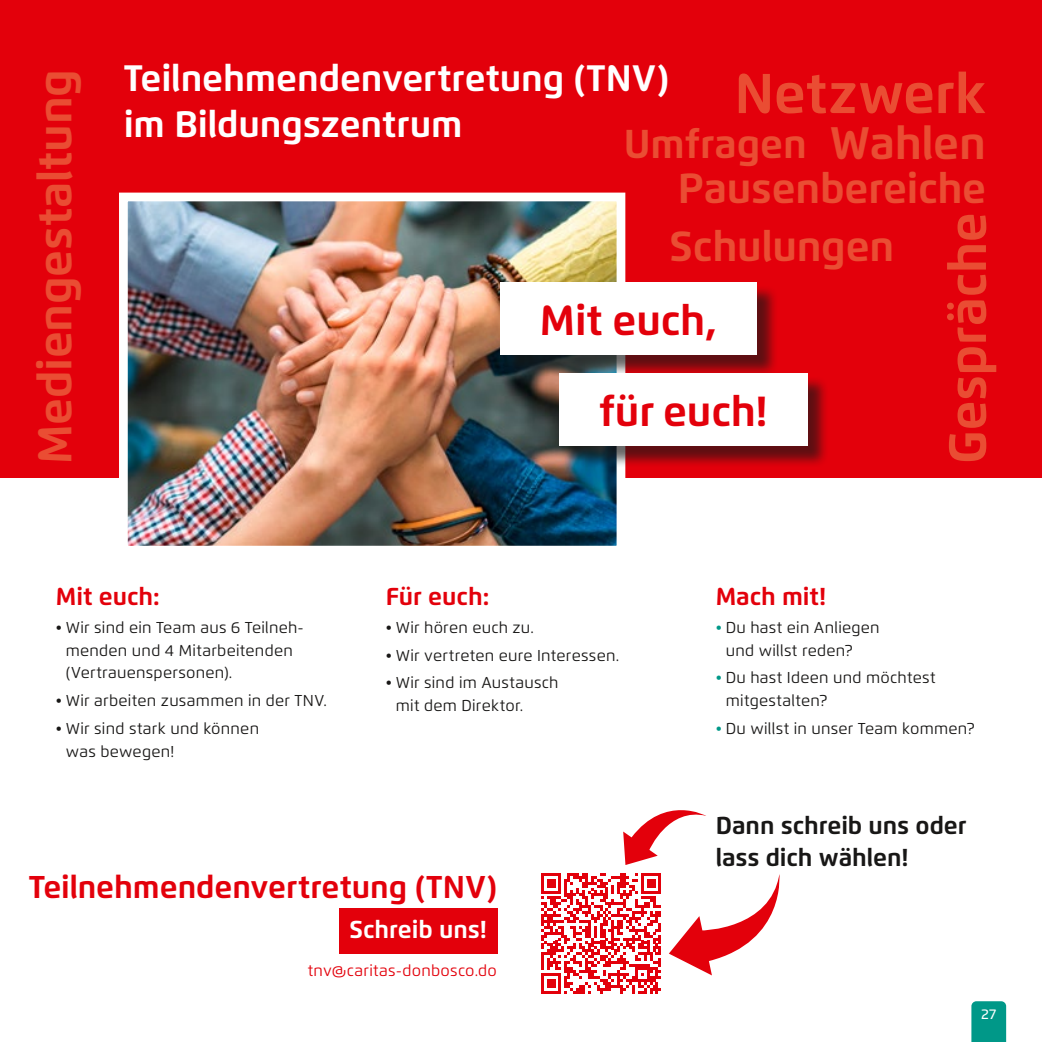
<style>
.page{position:relative;width:1042px;height:1042px;background:#fff}
.page>*{position:absolute;margin:0;border:0;box-sizing:border-box;transform-origin:0 0}
.t1{font:700 56px "Flexo";letter-spacing:-.005em;color:#ea4d33}
.t2{font:700 52.5px "Flexo";letter-spacing:-.005em;color:#ea4d33}
.t3{font:700 47.25px "Flexo";letter-spacing:-.005em;color:#ea4d33}
.t4{font:700 42px "Flexo";letter-spacing:-.005em;color:#ea4d33}
.t5{font:700 42px/91px "Flexo";letter-spacing:-.005em;color:#e3000b}
.t6{font:700 40.25px "Flexo";letter-spacing:-.005em;color:#ea4d33}
.t7{font:700 36.75px/45.5px "Flexo";letter-spacing:-.005em;color:#fff}
.t8{font:700 31.5px "Flexo";letter-spacing:-.005em;color:#e3000b}
.t9{font:700 24.5px/31.5px "Flexo";letter-spacing:-.005em;color:#181716}
.t10{font:700 24.5px "Flexo";letter-spacing:-.005em;color:#e3000b}
.t11{font:700 24.5px "Flexo";color:#fff}
.t12{font:15.75px/22.8px "Flexo";letter-spacing:.015em;color:#181716}
.t13{font:15.75px "Flexo";letter-spacing:.015em;color:#e3000b}
.t14{font:500 14px "Flexo";color:#fff}
.s1{font-size:45.5px}
.s2{color:#009888}
</style>
<div class="page">
<hr style="left:0;top:0;width:1px;height:1042px;background:#bcdff7">
<div style="left:0;top:0;width:1042px;height:478px;background:#e3000b"></div>
<img style="left:129px;top:203px;width:486px;height:341px">
<div style="left:119px;top:193px;width:506px;height:361px;border:9px solid #fff"></div>
<div style="left:503px;top:285px;width:275px;height:92px;background:#181716;opacity:.65"></div>
<div style="left:500px;top:282px;width:256px;height:73px;background:#fff"></div>
<div style="left:562px;top:376px;width:267px;height:92px;background:#181716;opacity:.65"></div>
<div style="left:559px;top:373px;width:248px;height:73px;background:#fff"></div>
<div style="left:339px;top:908px;width:158px;height:45px;background:#e3000b"></div>
<svg style="left:541px;top:873px;width:120px;height:120px"></svg>
<svg style="left:669px;top:874px;width:111px;height:101px"></svg>
<svg style="left:623px;top:810px;width:83px;height:55px"></svg>
<svg style="left:971px;top:1001px;width:35px;height:41px"></svg>
<h3 class="t3" style="left:26px;top:464px;width:397px;rotate:-90deg">Mediengestaltung</h3>
<h3 class="t7" style="left:124px;top:55px;width:546px">Teilnehmendenvertretung (TNV) im Bildungszentrum</h3>
<h1 class="t1" style="left:734px;top:59px;width:253px">Netzwerk</h1>
<h3 class="t6" style="left:624px;top:119px;width:364px">Umfragen <span class="s1">Wahlen</span></h3>
<h3 class="t4" style="left:678px;top:162px;width:310px">Pausenbereiche</h3>
<h3 class="t4" style="left:669px;top:220px;width:226px">Schulungen</h3>
<h3 class="t5" style="left:599px;top:275px;width:170px;text-indent:-59px">Mit euch, für euch!</h3>
<h2 class="t2" style="left:935px;top:464px;width:253px;rotate:-90deg">Gespräche</h2>
<h3 class="t10" style="left:56px;top:581px;width:106px">Mit euch:</h3>
<p class="t12" style="left:66px;top:616px;width:237px;text-indent:-10px">• Wir sind ein Team aus 6 Teilneh&shy;menden und 4 Mitarbeitenden (Vertrauenspersonen).</p>
<p class="t12" style="left:56px;top:689px;width:270px">• Wir arbeiten zusammen in der TNV.</p>
<p class="t12" style="left:66px;top:717px;width:195px;text-indent:-10px">• Wir sind stark und können was bewegen!</p>
<h3 class="t10" style="left:386px;top:581px;width:105px">Für euch:</h3>
<p class="t12" style="left:386px;top:616px;width:148px">• Wir hören euch zu.</p>
<p class="t12" style="left:386px;top:644px;width:233px">• Wir vertreten eure Interessen.</p>
<p class="t12" style="left:396px;top:671px;width:164px;text-indent:-10px">• Wir sind im Austausch mit dem Direktor.</p>
<h3 class="t8" style="left:29px;top:867px;width:469px">Teilnehmendenvertretung (TNV)</h3>
<h3 class="t11" style="left:349px;top:914px;width:139px">Schreib uns!</h3>
<p class="t13" style="left:308px;top:961px;width:191px">tnv@caritas-donbosco.do</p>
<h3 class="t10" style="left:716px;top:581px;width:112px">Mach mit!</h3>
<p class="t12" style="left:725px;top:616px;width:156px;text-indent:-10px"><span class="s2">•</span> Du hast ein Anliegen und willst reden?</p>
<p class="t12" style="left:725px;top:666px;width:212px;text-indent:-10px"><span class="s2">•</span> Du hast Ideen und möchtest mitgestalten?</p>
<p class="t12" style="left:716px;top:717px;width:261px"><span class="s2">•</span> Du willst in unser Team kommen?</p>
<h3 class="t9" style="left:716px;top:810px;width:252px">Dann schreib uns oder lass dich wählen!</h3>
<p class="t14" style="left:981px;top:1005px;width:17px">27</p>
</div>
